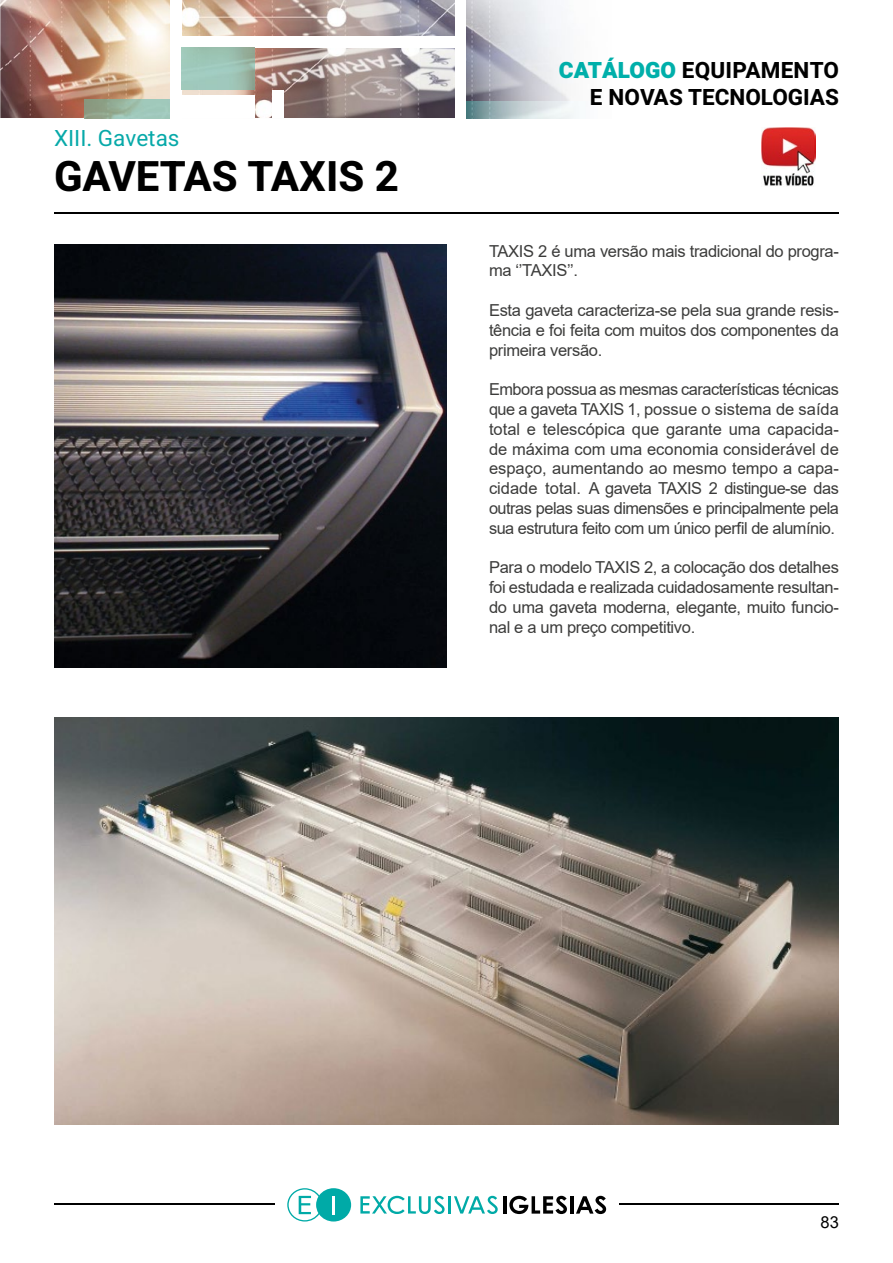
<style>
.page{position:relative;width:893px;height:1263px;background:#fff}
.page>*{position:absolute;margin:0;border:0;box-sizing:border-box;transform-origin:0 0}
.t1{font:700 42px "Heebo";color:#000}
.t2{font:700 22.5px/27px "Heebo";color:#000;text-align:right}
.t3{font:22.5px "Heebo";color:#07a9a9}
.t4{font:16.5px/19.8px "Arial";letter-spacing:-.02em;color:#3c3c3b;text-align:justify}
.t5{font:16.5px "Arial";color:#000}
.s1{font-weight:900;color:#00afaa}
</style>
<div class="page">
<img style="left:0;top:0;width:455px;height:118px">
<div style="left:273px;top:91px;width:11px;height:27px;background:#fff"></div>
<img style="left:84px;top:100px;width:86px;height:18px">
<div style="left:170px;top:0;width:11px;height:118px;background:#fff"></div>
<div style="left:170px;top:37px;width:285px;height:11px;background:#fff"></div>
<img style="left:181px;top:48px;width:74px;height:42px">
<div style="left:179px;top:95px;width:76px;height:23px;background:#fff"></div>
<img style="left:466px;top:0;width:110px;height:118px">
<hr style="left:54px;top:1203px;width:785px;height:2px;background:#000">
<hr style="left:54px;top:212px;width:785px;height:2px;background:#000">
<div style="left:275px;top:1185px;width:343px;height:41px;background:#fff"></div>
<svg style="left:287px;top:1188px;width:64px;height:33px"></svg>
<hr style="left:332px;top:1196px;width:3px;height:18px;background:#fff">
<svg style="left:360px;top:1196px;width:85px;height:18px"></svg>
<hr style="left:448px;top:1196px;width:3px;height:17px;background:#00aaa7">
<svg style="left:454px;top:1196px;width:44px;height:18px"></svg>
<hr style="left:503px;top:1196px;width:3px;height:17px;background:#000">
<svg style="left:509px;top:1196px;width:58px;height:18px"></svg>
<hr style="left:570px;top:1196px;width:3px;height:17px;background:#000">
<svg style="left:576px;top:1196px;width:30px;height:18px"></svg>
<img style="left:54px;top:717px;width:785px;height:407px">
<img style="left:54px;top:244px;width:392px;height:423px">
<img style="left:762px;top:128px;width:54px;height:58px">
<h2 class="t3" style="left:54px;top:123px;width:127px">XIII. Gavetas</h2>
<h1 class="t1" style="left:54px;top:147px;width:346px">GAVETAS TAXIS 2</h1>
<h2 class="t2" style="left:559px;top:56px;width:282px"><span class="s1">CATÁLOGO</span> EQUIPAMENTO<br>E NOVAS TECNOLOGIAS</h2>
<p class="t4" style="left:489px;top:241px;width:351px">TAXIS 2 é uma versão mais tradicional do progra&shy;ma ‘’TAXIS’’.</p>
<p class="t4" style="left:489px;top:300px;width:351px">Esta gaveta caracteriza-se pela sua grande resis&shy;tência e foi feita com muitos dos componentes da primeira versão.</p>
<p class="t4" style="left:489px;top:379px;width:351px">Embora possua as mesmas características técnicas que a gaveta TAXIS 1, possue o sistema de saída total e telescópica que garante uma capacida&shy;de máxima com uma economia considerável de espaço, aumentando ao mesmo tempo a capa&shy;cidade total. A gaveta TAXIS 2 distingue-se das outras pelas suas dimensões e principalmente pela sua estrutura feito com um único perfil de alumínio.</p>
<p class="t4" style="left:489px;top:558px;width:351px">Para o modelo TAXIS 2, a colocação dos detalhes foi estudada e realizada cuidadosamente resultan&shy;do uma gaveta moderna, elegante, muito funcio&shy;nal e a um preço competitivo.</p>
<p class="t5" style="left:821px;top:1210px;width:20px">83</p>
</div>
